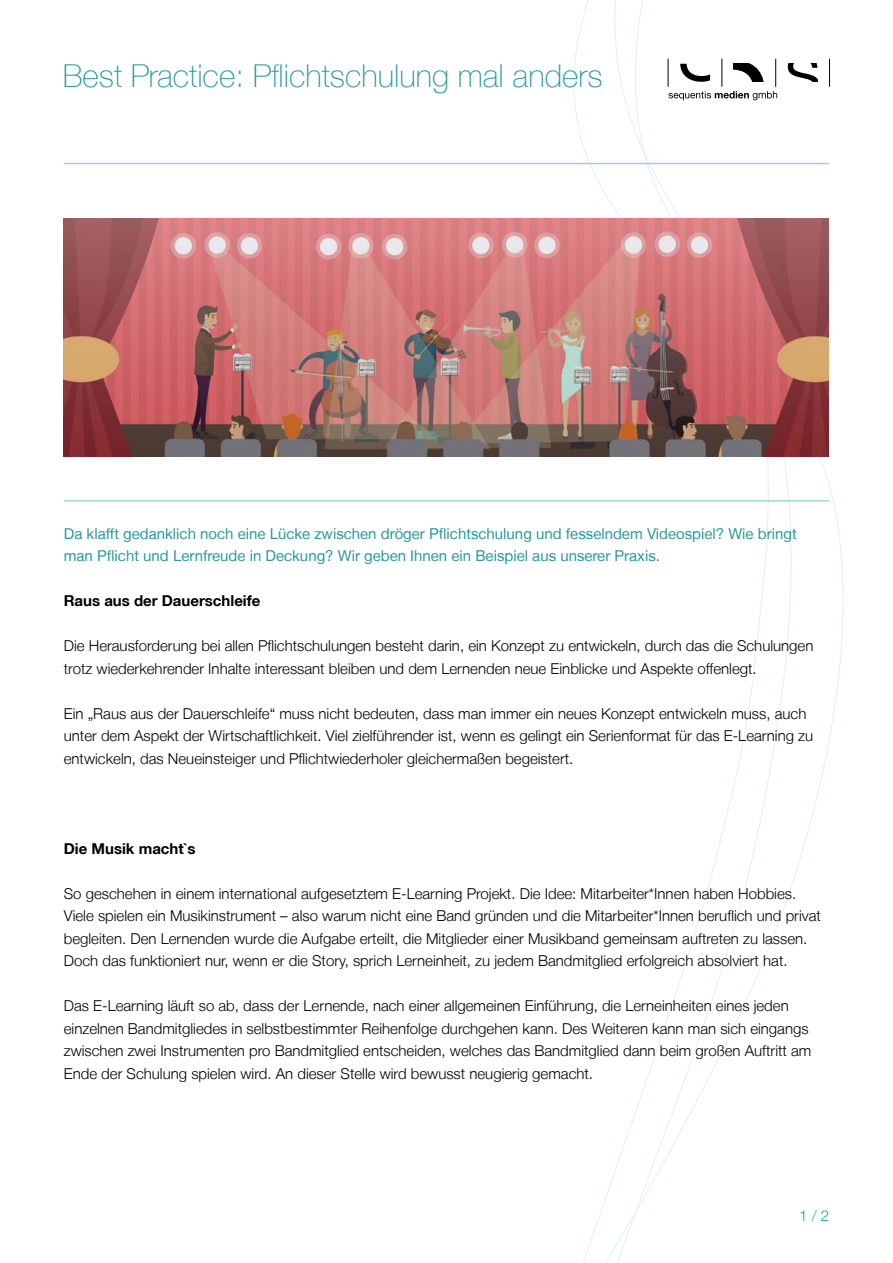
<style>
.page{position:relative;width:893px;height:1263px;background:#fff}
.page>*{position:absolute;margin:0;border:0;box-sizing:border-box;transform-origin:0 0}
.t1{font:100 31.5px "Helvetica Neue";color:#2a989a}
.t2{font:300 15px/22.5px "Helvetica Neue LT";color:#000}
.t3{font:15px/22.5px "Helvetica Neue LT";color:#2a989a}
.t4{font:700 15px "Helvetica Neue LT";color:#000}
.t5{font:300 15px "Helvetica Neue";color:#2b999c}
</style>
<div class="page">
<svg style="left:538px;top:0;width:306px;height:1263px"></svg>
<img style="left:64px;top:218px;width:764px;height:238px">
<hr style="left:64px;top:163px;width:765px;height:1px;background:#99d6da">
<hr style="left:64px;top:500px;width:765px;height:2px;background:#99d6da">
<svg style="left:788px;top:64px;width:29px;height:18px"></svg>
<svg style="left:829px;top:59px;width:1px;height:28px"></svg>
<svg style="left:668px;top:59px;width:109px;height:41px"></svg>
<h1 class="t1" style="left:63px;top:52px;width:541px">Best Practice: Pflichtschulung mal anders</h1>
<p class="t3" style="left:64px;top:522px;width:734px">Da klafft gedanklich noch eine Lücke zwischen dröger Pflichtschulung und fesselndem Videospiel? Wie bringt man Pflicht und Lernfreude in Deckung? Wir geben Ihnen ein Beispiel aus unserer Praxis.</p>
<p class="t4" style="left:64px;top:591px;width:198px">Raus aus der Dauerschleife</p>
<p class="t2" style="left:64px;top:634px;width:751px">Die Herausforderung bei allen Pflichtschulungen besteht darin, ein Konzept zu entwickeln, durch das die Schulungen trotz wiederkehrender Inhalte interessant bleiben und dem Lernenden neue Einblicke und Aspekte offenlegt.</p>
<p class="t2" style="left:64px;top:702px;width:751px">Ein „Raus aus der Dauerschleife“ muss nicht bedeuten, dass man immer ein neues Konzept entwickeln muss, auch unter dem Aspekt der Wirtschaftlichkeit. Viel zielführender ist, wenn es gelingt ein Serienformat für das E-Learning zu entwickeln, das Neueinsteiger und Pflichtwiederholer gleichermaßen begeistert.</p>
<p class="t4" style="left:64px;top:839px;width:133px">Die Musik macht`s</p>
<p class="t2" style="left:64px;top:882px;width:759px">So geschehen in einem international aufgesetztem E-Learning Projekt. Die Idee: Mitarbeiter*Innen haben Hobbies.<br>Viele spielen ein Musikinstrument – also warum nicht eine Band gründen und die Mitarbeiter*Innen beruflich und privat begleiten. Den Lernenden wurde die Aufgabe erteilt, die Mitglieder einer Musikband gemeinsam auftreten zu lassen.<br>Doch das funktioniert nur, wenn er die Story, sprich Lerneinheit, zu jedem Bandmitglied erfolgreich absolviert hat.</p>
<p class="t2" style="left:64px;top:994px;width:749px">Das E-Learning läuft so ab, dass der Lernende, nach einer allgemeinen Einführung, die Lerneinheiten eines jeden einzelnen Bandmitgliedes in selbstbestimmter Reihenfolge durchgehen kann. Des Weiteren kann man sich eingangs zwischen zwei Instrumenten pro Bandmitglied entscheiden, welches das Bandmitglied dann beim großen Auftritt am Ende der Schulung spielen wird. An dieser Stelle wird bewusst neugierig gemacht.</p>
<p class="t5" style="left:799px;top:1204px;width:32px">1 / 2</p>
</div>
